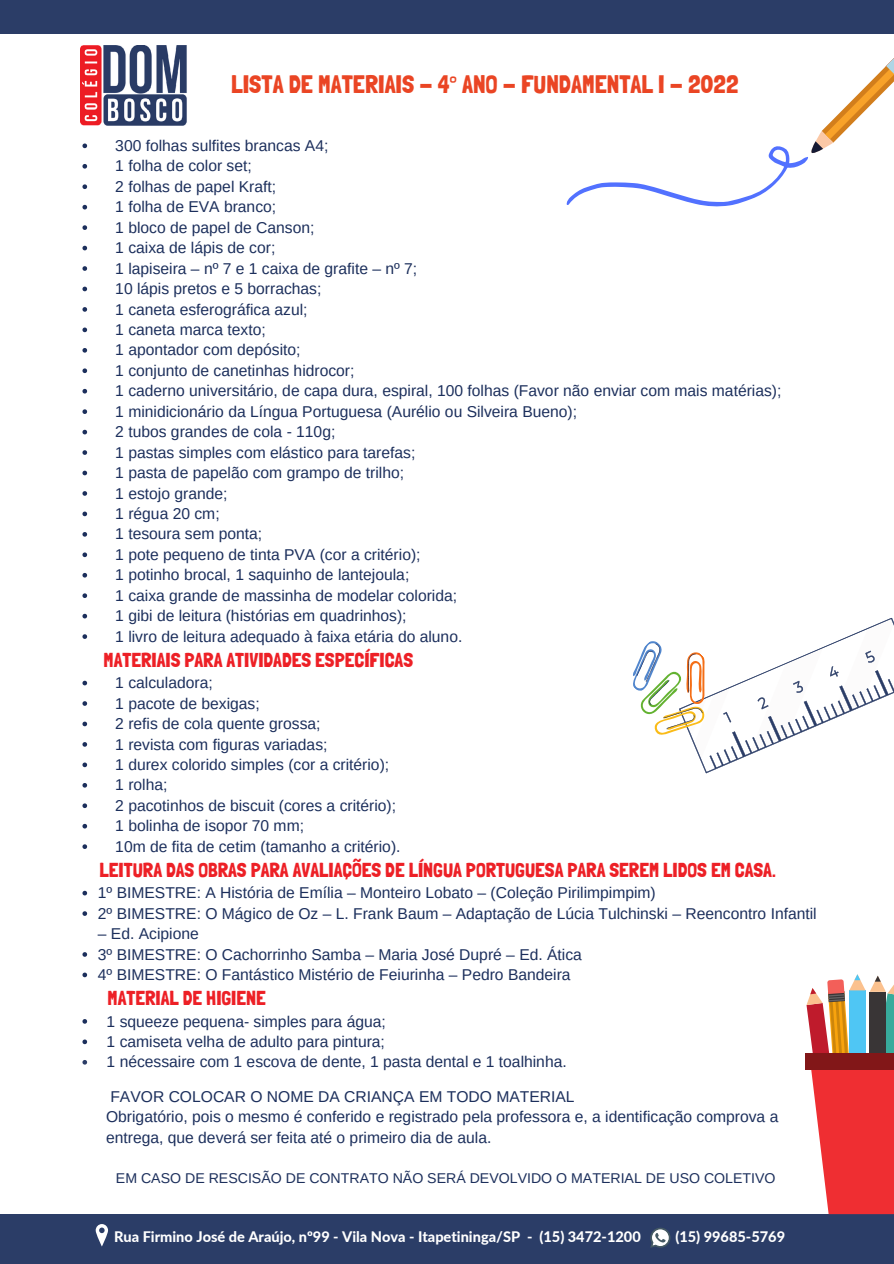
<style>
.page{position:relative;width:894px;height:1264px;background:#fff}
.page>*{position:absolute;margin:0;border:0;box-sizing:border-box;transform-origin:0 0}
.t1{font:25.2px "Londrina Solid";color:#ea4524}
.t2{font:20.1px "Londrina Solid";color:#ed2026}
.t3{font:15.6px "Arimo";color:#1c2f5c}
.t4{font:800 14.55px "Lato";color:#fff}
.t5{font:14.1px "Arimo";color:#1c2f5c}
</style>
<div class="page">
<svg style="left:82px;top:143px;width:5px;height:5px"></svg>
<svg style="left:82px;top:164px;width:5px;height:5px"></svg>
<svg style="left:82px;top:184px;width:5px;height:5px"></svg>
<svg style="left:82px;top:205px;width:5px;height:4px"></svg>
<svg style="left:82px;top:225px;width:5px;height:5px"></svg>
<svg style="left:82px;top:246px;width:5px;height:4px"></svg>
<svg style="left:82px;top:266px;width:5px;height:5px"></svg>
<svg style="left:82px;top:287px;width:5px;height:4px"></svg>
<svg style="left:82px;top:307px;width:5px;height:5px"></svg>
<svg style="left:82px;top:327px;width:5px;height:5px"></svg>
<svg style="left:82px;top:348px;width:5px;height:4px"></svg>
<svg style="left:82px;top:368px;width:5px;height:5px"></svg>
<svg style="left:82px;top:389px;width:5px;height:4px"></svg>
<svg style="left:82px;top:409px;width:5px;height:5px"></svg>
<svg style="left:82px;top:430px;width:5px;height:4px"></svg>
<svg style="left:82px;top:450px;width:5px;height:5px"></svg>
<svg style="left:82px;top:470px;width:5px;height:5px"></svg>
<svg style="left:82px;top:491px;width:5px;height:5px"></svg>
<svg style="left:82px;top:511px;width:5px;height:5px"></svg>
<svg style="left:82px;top:532px;width:5px;height:4px"></svg>
<svg style="left:82px;top:552px;width:5px;height:5px"></svg>
<svg style="left:82px;top:573px;width:5px;height:4px"></svg>
<svg style="left:82px;top:593px;width:5px;height:5px"></svg>
<svg style="left:82px;top:614px;width:5px;height:4px"></svg>
<svg style="left:82px;top:634px;width:5px;height:5px"></svg>
<svg style="left:82px;top:680px;width:5px;height:5px"></svg>
<svg style="left:82px;top:701px;width:5px;height:4px"></svg>
<svg style="left:82px;top:721px;width:5px;height:5px"></svg>
<svg style="left:82px;top:742px;width:5px;height:4px"></svg>
<svg style="left:82px;top:762px;width:5px;height:5px"></svg>
<svg style="left:82px;top:783px;width:5px;height:4px"></svg>
<svg style="left:82px;top:803px;width:5px;height:5px"></svg>
<svg style="left:82px;top:823px;width:5px;height:5px"></svg>
<svg style="left:82px;top:844px;width:5px;height:5px"></svg>
<svg style="left:82px;top:890px;width:5px;height:5px"></svg>
<svg style="left:82px;top:911px;width:5px;height:4px"></svg>
<svg style="left:82px;top:952px;width:5px;height:4px"></svg>
<svg style="left:82px;top:972px;width:5px;height:5px"></svg>
<svg style="left:82px;top:1019px;width:5px;height:4px"></svg>
<svg style="left:82px;top:1039px;width:5px;height:5px"></svg>
<svg style="left:82px;top:1060px;width:5px;height:4px"></svg>
<img style="left:80px;top:45px;width:107px;height:80px">
<div style="left:0;top:1214px;width:893px;height:49px;background:#2b3d67"></div>
<svg style="left:96px;top:1224px;width:12px;height:22px"></svg>
<svg style="left:650px;top:1228px;width:20px;height:19px"></svg>
<svg style="left:806px;top:974px;width:87px;height:240px"></svg>
<div style="left:804px;top:1053px;width:89px;height:17px;background:#821718"></div>
<div style="left:0;top:0;width:893px;height:34px;background:#2b3d67"></div>
<svg style="left:566px;top:59px;width:327px;height:148px"></svg>
<svg style="left:697px;top:618px;width:196px;height:156px"></svg>
<svg style="left:633px;top:628px;width:95px;height:124px"></svg>
<p class="t1" style="left:231px;top:69px;width:509px">LISTA DE MATERIAIS - 4° ANO - FUNDAMENTAL I - 2022</p>
<p class="t3" style="left:115px;top:137px;width:214px">300 folhas sulfites brancas A4;</p>
<p class="t3" style="left:115px;top:157px;width:138px">1 folha de color set;</p>
<p class="t3" style="left:115px;top:178px;width:162px">2 folhas de papel Kraft;</p>
<p class="t3" style="left:115px;top:198px;width:162px">1 folha de EVA branco;</p>
<p class="t3" style="left:115px;top:219px;width:201px">1 bloco de papel de Canson;</p>
<p class="t3" style="left:115px;top:239px;width:161px">1 caixa de lápis de cor;</p>
<p class="t3" style="left:115px;top:259px;width:303px">1 lapiseira – nº 7 e 1 caixa de grafite – nº 7;</p>
<p class="t3" style="left:115px;top:280px;width:207px">10 lápis pretos e 5 borrachas;</p>
<p class="t3" style="left:115px;top:300px;width:194px">1 caneta esferográfica azul;</p>
<p class="t3" style="left:115px;top:321px;width:152px">1 caneta marca texto;</p>
<p class="t3" style="left:115px;top:341px;width:187px">1 apontador com depósito;</p>
<p class="t3" style="left:115px;top:362px;width:240px">1 conjunto de canetinhas hidrocor;</p>
<p class="t3" style="left:115px;top:382px;width:667px">1 caderno universitário, de capa dura, espiral, 100 folhas (Favor não enviar com mais matérias);</p>
<p class="t3" style="left:115px;top:402px;width:463px">1 minidicionário da Língua Portuguesa (Aurélio ou Silveira Bueno);</p>
<p class="t3" style="left:115px;top:423px;width:221px">2 tubos grandes de cola - 110g;</p>
<p class="t3" style="left:115px;top:443px;width:301px">1 pastas simples com elástico para tarefas;</p>
<p class="t3" style="left:115px;top:464px;width:290px">1 pasta de papelão com grampo de trilho;</p>
<p class="t3" style="left:115px;top:484px;width:114px">1 estojo grande;</p>
<p class="t3" style="left:115px;top:505px;width:106px">1 régua 20 cm;</p>
<p class="t3" style="left:115px;top:525px;width:148px">1 tesoura sem ponta;</p>
<p class="t3" style="left:115px;top:546px;width:307px">1 pote pequeno de tinta PVA (cor a critério);</p>
<p class="t3" style="left:115px;top:566px;width:295px">1 potinho brocal, 1 saquinho de lantejoula;</p>
<p class="t3" style="left:115px;top:586px;width:343px">1 caixa grande de massinha de modelar colorida;</p>
<p class="t3" style="left:115px;top:607px;width:293px">1 gibi de leitura (histórias em quadrinhos);</p>
<p class="t3" style="left:115px;top:627px;width:348px">1 livro de leitura adequado à faixa etária do aluno.</p>
<p class="t3" style="left:115px;top:674px;width:99px">1 calculadora;</p>
<p class="t3" style="left:115px;top:694px;width:146px">1 pacote de bexigas;</p>
<p class="t3" style="left:115px;top:715px;width:207px">2 refis de cola quente grossa;</p>
<p class="t3" style="left:115px;top:735px;width:213px">1 revista com figuras variadas;</p>
<p class="t3" style="left:115px;top:755px;width:275px">1 durex colorido simples (cor a critério);</p>
<p class="t3" style="left:115px;top:776px;width:54px">1 rolha;</p>
<p class="t3" style="left:115px;top:796px;width:282px">2 pacotinhos de biscuit (cores a critério);</p>
<p class="t3" style="left:115px;top:817px;width:190px">1 bolinha de isopor 70 mm;</p>
<p class="t3" style="left:115px;top:837px;width:286px">10m de fita de cetim (tamanho a critério).</p>
<p class="t3" style="left:98px;top:884px;width:559px">1º BIMESTRE: A História de Emília – Monteiro Lobato – (Coleção Pirilimpimpim)</p>
<p class="t3" style="left:98px;top:904px;width:720px">2º BIMESTRE: O Mágico de Oz – L. Frank Baum – Adaptação de Lúcia Tulchinski – Reencontro Infantil</p>
<p class="t3" style="left:98px;top:925px;width:102px">– Ed. Acipione</p>
<p class="t3" style="left:98px;top:945px;width:485px">3º BIMESTRE: O Cachorrinho Samba – Maria José Dupré – Ed. Ática</p>
<p class="t3" style="left:98px;top:965px;width:474px">4º BIMESTRE: O Fantástico Mistério de Feiurinha – Pedro Bandeira</p>
<p class="t3" style="left:107px;top:1012px;width:280px">1 squeeze pequena- simples para água;</p>
<p class="t3" style="left:107px;top:1032px;width:280px">1 camiseta velha de adulto para pintura;</p>
<p class="t3" style="left:107px;top:1053px;width:461px">1 nécessaire com 1 escova de dente, 1 pasta dental e 1 toalhinha.</p>
<p class="t2" style="left:103px;top:647px;width:311px">MATERIAIS PARA ATIVIDADES ESPECÍFICAS</p>
<p class="t2" style="left:99px;top:857px;width:677px">LEITURA DAS OBRAS PARA AVALIAÇÕES DE LÍNGUA PORTUGUESA PARA SEREM LIDOS EM CASA.</p>
<p class="t2" style="left:108px;top:986px;width:160px">MATERIAL DE HIGIENE</p>
<p class="t3" style="left:110px;top:1087px;width:465px">FAVOR COLOCAR O NOME DA CRIANÇA EM TODO MATERIAL</p>
<p class="t3" style="left:106px;top:1108px;width:673px">Obrigatório, pois o mesmo é conferido e registrado pela professora e, a identificação comprova a</p>
<p class="t3" style="left:106px;top:1128px;width:386px">entrega, que deverá ser feita até o primeiro dia de aula.</p>
<p class="t5" style="left:116px;top:1169px;width:661px">EM CASO DE RESCISÃO DE CONTRATO NÃO SERÁ DEVOLVIDO O MATERIAL DE USO COLETIVO</p>
<p class="t4" style="left:114px;top:1227px;width:528px">Rua Firmino José de Araújo, nº99 - Vila Nova - Itapetininga/SP - (15) 3472-1200</p>
<p class="t4" style="left:675px;top:1227px;width:111px">(15) 99685-5769</p>
</div>
